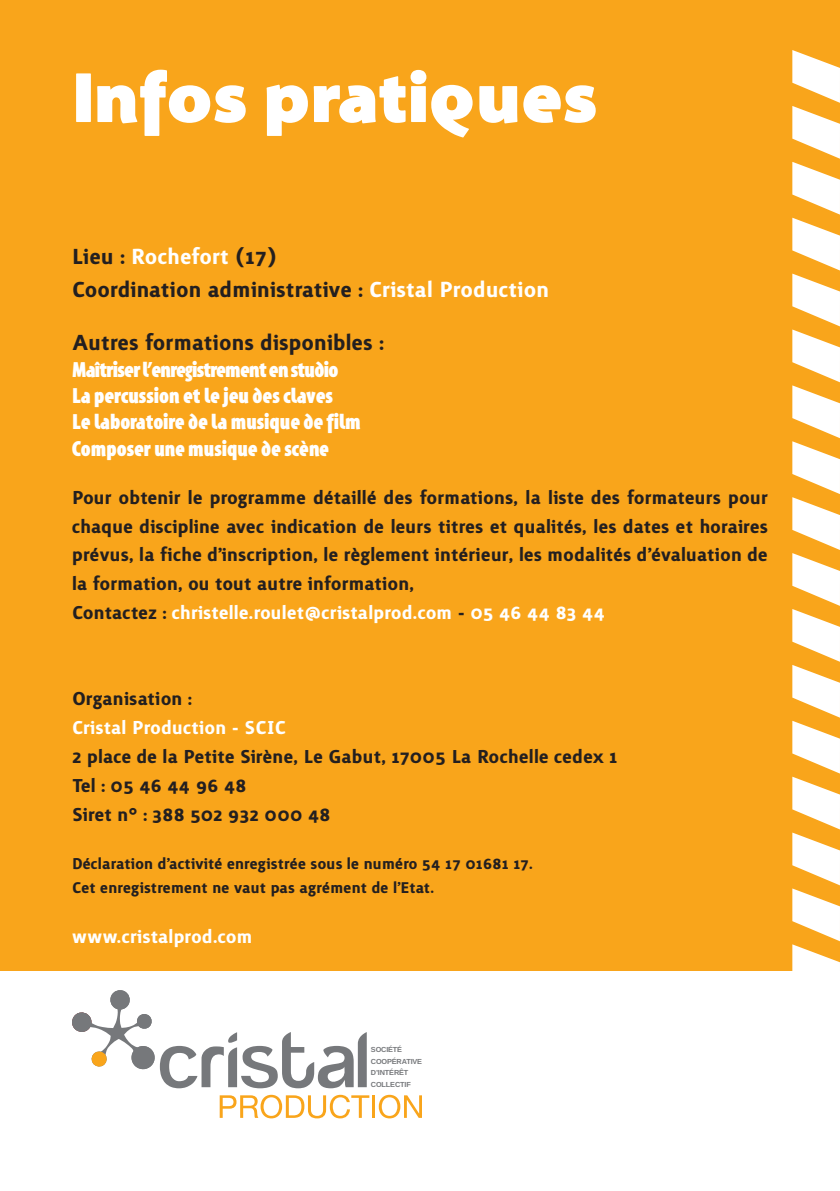
<style>
.page{position:relative;width:840px;height:1191px;background:#fff}
.page>*{position:absolute;margin:0;border:0;box-sizing:border-box;transform-origin:0 0}
.t1{font:900 72px "Santana";color:#fff}
.t2{font:700 28px/33.6px "Surface";color:#231f20}
.t3{font:700 24px/28.8px "Surface";color:#231f20}
.t4{font:700 24px "Surface";color:#fff}
.t5{font:900 condensed 22px/26.4px "Santana";color:#fff}
.t6{font:700 20px/24px "Surface";color:#231f20}
.t7{font:700 7.4px/11.8px "Liberation Sans";letter-spacing:-.02em;color:#76787b}
.s1{color:#fff}
</style>
<div class="page">
<div style="left:0;top:0;width:839px;height:970px;background:#f9a51b"></div>
<svg style="left:791px;top:50px;width:48px;height:921px"></svg>
<svg style="left:219px;top:1094px;width:150px;height:24px"></svg>
<hr style="left:372px;top:1095px;width:3px;height:22px;background:#f9a51b">
<svg style="left:378px;top:1094px;width:44px;height:24px"></svg>
<svg style="left:72px;top:990px;width:294px;height:98px"></svg>
<h1 class="t1" style="left:72px;top:60px;width:526px">Infos pratiques</h1>
<p class="t2" style="left:72px;top:240px;width:478px">Lieu : <span class="s1">Rochefort</span> (17)<br>Coordination administrative : <span class="s1">Cristal Production</span></p>
<p class="t2" style="left:72px;top:326px;width:313px">Autres formations disponibles :</p>
<p class="t5" style="left:72px;top:357px;width:290px">Maîtriser l’enregistrement en studio La percussion et le jeu des claves<br>Le laboratoire de la musique de film Composer une musique de scène</p>
<p class="t3" style="left:72px;top:483px;width:697px">Pour obtenir le programme détaillé des formations, la liste des formateurs pour chaque discipline avec indication de leurs titres et qualités, les dates et horaires prévus, la fiche d’inscription, le règlement intérieur, les modalités d’évaluation de la formation, ou tout autre information,<br>Contactez : <span class="s1">christelle.roulet@cristalprod.com</span> - <span class="s1">05 46 44 83 44</span></p>
<p class="t3" style="left:72px;top:685px;width:121px">Organisation :</p>
<p class="t4" style="left:72px;top:717px;width:215px">Cristal Production - SCIC</p>
<p class="t3" style="left:72px;top:742px;width:547px">2 place de la Petite Sirène, Le Gabut, 17005 La Rochelle cedex 1<br>Tel : 05 46 44 96 48<br>Siret n° : 388 502 932 000 48</p>
<p class="t6" style="left:72px;top:851px;width:462px">Déclaration d’activité enregistrée sous le numéro 54 17 01681 17.<br>Cet enregistrement ne vaut pas agrément de l’Etat.</p>
<p class="t4" style="left:72px;top:926px;width:182px">www.cristalprod.com</p>
<p class="t7" style="left:371px;top:1043px;width:53px">SOCIÉTÉ<br>COOPÉRATIVE<br>D’INTÉRÊT<br>COLLECTIF</p>
</div>
